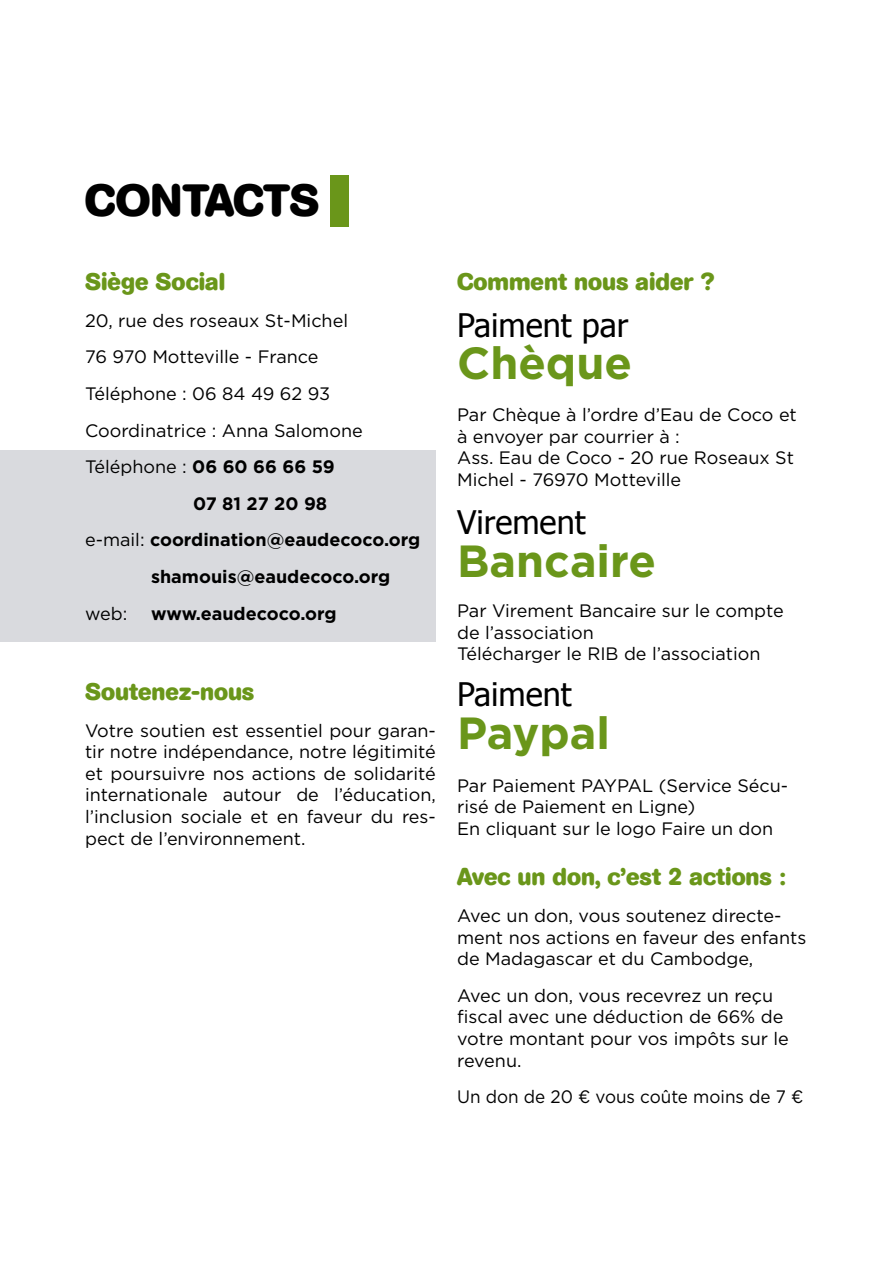
<style>
.page{position:relative;width:893px;height:1263px;background:#fff}
.page>*{position:absolute;margin:0;border:0;box-sizing:border-box;transform-origin:0 0}
.t1{font:700 45px "Gotham";color:#6a961a}
.t2{font:700 45px "AG Book Rounded";letter-spacing:-.02em;color:#000}
.t3{font:32.4px "Tahoma";color:#000}
.t4{font:700 24px "AG Book Rounded";color:#6a961a}
.t5{font:18px/21.6px "Gotham";color:#000}
.t6{font:700 18px "Gotham";color:#000}
.t7{font:18px "Gotham";color:#000;scale:.95 1}
.s1{font-weight:700}
.s2{font-weight:400}
</style>
<div class="page">
<div style="left:0;top:451px;width:436px;height:191px;background:#d9dade"></div>
<div style="left:330px;top:175px;width:19px;height:51px;background:#6a961a"></div>
<h1 class="t2" style="left:85px;top:174px;width:236px">CONTACTS</h1>
<h3 class="t4" style="left:85px;top:268px;width:142px">Siège Social</h3>
<p class="t5" style="left:85px;top:309px;width:265px">20, rue des roseaux St-Michel</p>
<p class="t5" style="left:85px;top:346px;width:235px">76 970 Motteville - France</p>
<p class="t5" style="left:85px;top:382px;width:247px">Téléphone : 06 84 49 62 93</p>
<p class="t5" style="left:85px;top:419px;width:279px">Coordinatrice : Anna Salomone</p>
<p class="t5" style="left:85px;top:456px;width:251px">Téléphone : <span class="s1">06 60 66 66 59</span></p>
<p class="t6" style="left:193px;top:491px;width:136px">07 81 27 20 98</p>
<p class="t6" style="left:85px;top:528px;width:337px"><span class="s2">e-mail:</span> coordination@eaudecoco.org</p>
<p class="t6" style="left:151px;top:565px;width:241px">shamouis@eaudecoco.org</p>
<p class="t5" style="left:85px;top:602px;width:44px">web:</p>
<p class="t6" style="left:151px;top:601px;width:187px">www.eaudecoco.org</p>
<h3 class="t4" style="left:85px;top:678px;width:171px">Soutenez-nous</h3>
<p class="t5" style="left:85px;top:719px;width:352px;text-align:justify">Votre soutien est essentiel pour garan&shy;tir notre indépendance, notre légitimité et poursuivre nos actions de solidarité internationale autour de l’éducation, l’inclusion sociale et en faveur du res&shy;pect de l’environnement.</p>
<h3 class="t4" style="left:457px;top:268px;width:259px">Comment nous aider ?</h3>
<h2 class="t3" style="left:457px;top:303px;width:173px">Paiment par</h2>
<h1 class="t1" style="left:457px;top:334px;width:176px">Chèque</h1>
<p class="t5" style="left:457px;top:403px;width:341px">Par Chèque à l’ordre d’Eau de Coco et à envoyer par courrier à :<br>Ass. Eau de Coco - 20 rue Roseaux St<br>Michel - 76970 Motteville</p>
<h2 class="t3" style="left:457px;top:501px;width:130px">Virement</h2>
<h1 class="t1" style="left:457px;top:531px;width:200px">Bancaire</h1>
<p class="t5" style="left:457px;top:600px;width:328px">Par Virement Bancaire sur le compte de l’association<br>Télécharger le RIB de l’association</p>
<h2 class="t3" style="left:457px;top:673px;width:116px">Paiment</h2>
<h1 class="t1" style="left:457px;top:703px;width:154px">Paypal</h1>
<p class="t5" style="left:457px;top:774px;width:333px">Par Paiement PAYPAL (Service Sécu&shy;risé de Paiement en Ligne)<br>En cliquant sur le logo Faire un don</p>
<h3 class="t4" style="left:457px;top:863px;width:330px">Avec un don, c’est 2 actions :</h3>
<p class="t5" style="left:457px;top:904px;width:351px">Avec un don, vous soutenez directe&shy;ment nos actions en faveur des enfants de Madagascar et du Cambodge,</p>
<p class="t5" style="left:457px;top:984px;width:333px">Avec un don, vous recevrez un reçu fiscal avec une déduction de 66% de votre montant pour vos impôts sur le revenu.</p>
<p class="t7" style="left:457px;top:1085px;width:366px">Un don de 20 € vous coûte moins de 7 €</p>
</div>
